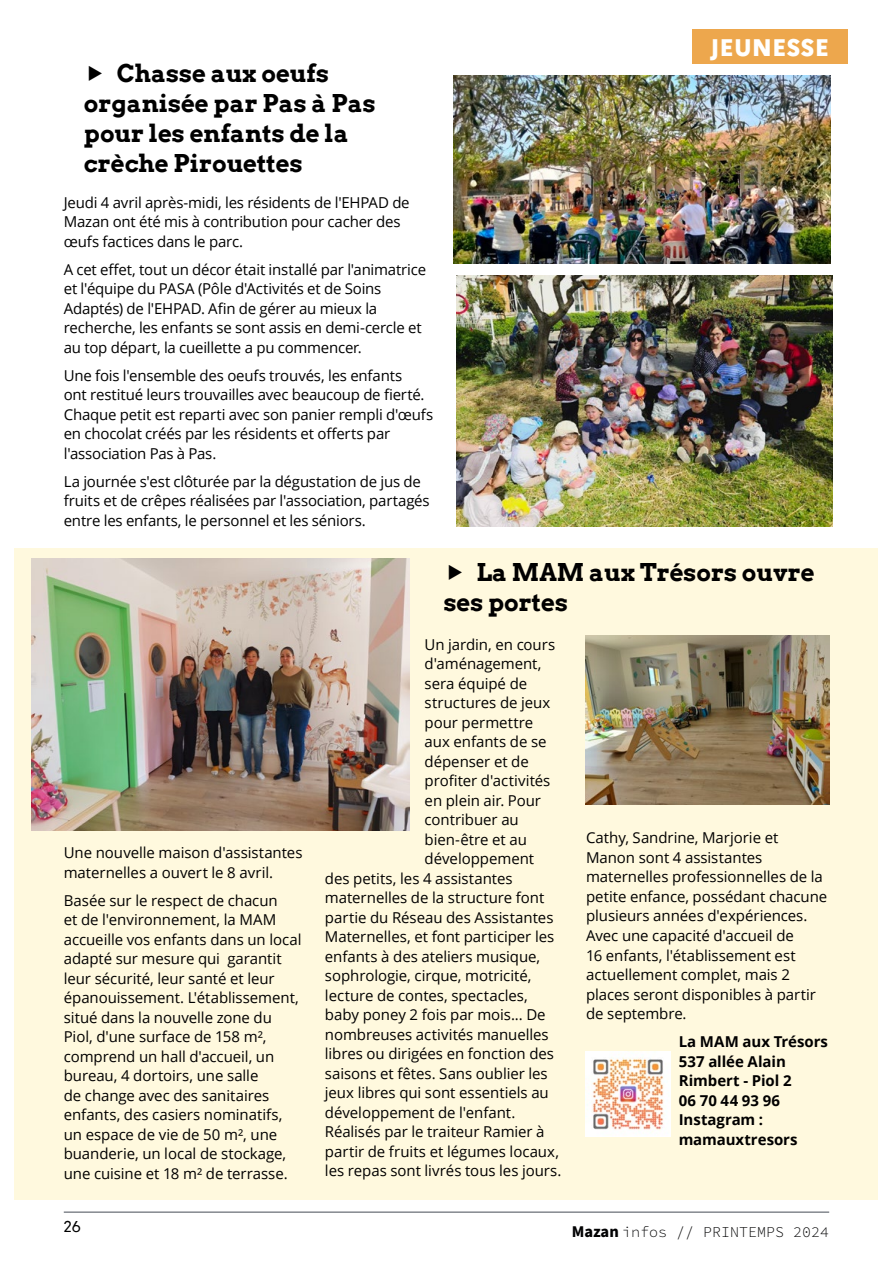
<style>
.page{position:relative;width:893px;height:1263px;background:#fff}
.page>*{position:absolute;margin:0;border:0;box-sizing:border-box;transform-origin:0 0}
.t1{font:700 24px/30px "Arvo";color:#000}
.t2{font:800 24px "Marianne";color:#fff}
.t3{font:15px/19.5px "Open Sans";letter-spacing:-.005em;color:#000}
.t4{font:700 15px/19.5px "Open Sans";color:#000}
.t5{font:15px "Source Code Variable";color:#020203}
.t6{font:15px "Arvo";color:#000}
.s1{font-family:"Source Sans Pro";font-weight:700;font-size:16.5px}
</style>
<div class="page">
<hr style="left:64px;top:1211px;width:765px;height:2px;background:#83878e">
<div style="left:14px;top:549px;width:863px;height:651px;background:#fff9de"></div>
<div style="left:692px;top:30px;width:155px;height:34px;background:#eda74d"></div>
<img style="left:454px;top:75px;width:376px;height:189px">
<img style="left:456px;top:275px;width:376px;height:251px">
<img style="left:31px;top:558px;width:379px;height:272px">
<img style="left:585px;top:635px;width:244px;height:169px">
<img style="left:585px;top:1051px;width:85px;height:85px">
<h1 class="t1" style="left:84px;top:58px;width:293px;text-indent:33px">Chasse aux oeufs organisée par Pas à Pas pour les enfants de la crèche Pirouettes</h1>
<p class="t3" style="left:64px;top:192px;width:347px">Jeudi 4 avril après-midi, les résidents de l'EHPAD de<br>Mazan ont été mis à contribution pour cacher des œufs factices dans le parc.</p>
<p class="t3" style="left:64px;top:259px;width:364px">A cet effet, tout un décor était installé par l'animatrice et l'équipe du PASA (Pôle d'Activités et de Soins Adaptés) de l'EHPAD. Afin de gérer au mieux la recherche, les enfants se sont assis en demi-cercle et au top départ, la cueillette a pu commencer.</p>
<p class="t3" style="left:64px;top:365px;width:371px">Une fois l'ensemble des oeufs trouvés, les enfants<br>ont restitué leurs trouvailles avec beaucoup de fierté.<br>Chaque petit est reparti avec son panier rempli d'œufs en chocolat créés par les résidents et offerts par l'association Pas à Pas.</p>
<p class="t3" style="left:64px;top:471px;width:367px">La journée s'est clôturée par la dégustation de jus de fruits et de crêpes réalisées par l'association, partagés entre les enfants, le personnel et les séniors.</p>
<h1 class="t2" style="left:710px;top:29px;width:120px">JEUNESSE</h1>
<h1 class="t1" style="left:444px;top:557px;width:372px;text-indent:33px">La MAM aux Trésors ouvre ses portes</h1>
<p class="t3" style="left:64px;top:842px;width:240px">Une nouvelle maison d'assistantes maternelles a ouvert le 8 avril.</p>
<p class="t3" style="left:64px;top:890px;width:239px">Basée sur le respect de chacun<br>et de l'environnement, la MAM accueille vos enfants dans un local adapté sur mesure qui garantit leur sécurité, leur santé et leur épanouissement. L'établissement, situé dans la nouvelle zone du<br>Piol, d'une surface de 158 m², comprend un hall d'accueil, un bureau, 4 dortoirs, une salle<br>de change avec des sanitaires enfants, des casiers nominatifs, un espace de vie de 50 m², une buanderie, un local de stockage, une cuisine et 18 m² de terrasse.</p>
<p class="t6" style="left:64px;top:1217px;width:19px">26</p>
<p class="t3" style="left:425px;top:634px;width:132px">Un jardin, en cours</p>
<p class="t3" style="left:425px;top:653px;width:118px">d'aménagement,</p>
<p class="t3" style="left:425px;top:673px;width:104px">sera équipé de</p>
<p class="t3" style="left:425px;top:692px;width:127px">structures de jeux</p>
<p class="t3" style="left:425px;top:712px;width:110px">pour permettre</p>
<p class="t3" style="left:425px;top:731px;width:124px">aux enfants de se</p>
<p class="t3" style="left:425px;top:751px;width:106px">dépenser et de</p>
<p class="t3" style="left:425px;top:770px;width:127px">profiter d'activités</p>
<p class="t3" style="left:425px;top:790px;width:118px">en plein air. Pour</p>
<p class="t3" style="left:425px;top:809px;width:96px">contribuer au</p>
<p class="t3" style="left:425px;top:829px;width:104px">bien-être et au</p>
<p class="t3" style="left:425px;top:848px;width:111px">développement</p>
<p class="t3" style="left:325px;top:868px;width:189px">des petits, les 4 assistantes</p>
<p class="t3" style="left:325px;top:887px;width:221px">maternelles de la structure font</p>
<p class="t3" style="left:325px;top:907px;width:230px">partie du Réseau des Assistantes</p>
<p class="t3" style="left:325px;top:926px;width:231px">Maternelles, et font participer les</p>
<p class="t3" style="left:325px;top:946px;width:217px">enfants à des ateliers musique,</p>
<p class="t3" style="left:325px;top:965px;width:208px">sophrologie, cirque, motricité,</p>
<p class="t3" style="left:325px;top:985px;width:204px">lecture de contes, spectacles,</p>
<p class="t3" style="left:325px;top:1004px;width:222px">baby poney 2 fois par mois... De</p>
<p class="t3" style="left:325px;top:1024px;width:225px">nombreuses activités manuelles</p>
<p class="t3" style="left:325px;top:1043px;width:231px">libres ou dirigées en fonction des</p>
<p class="t3" style="left:325px;top:1063px;width:224px">saisons et fêtes. Sans oublier les</p>
<p class="t3" style="left:325px;top:1082px;width:225px">jeux libres qui sont essentiels au</p>
<p class="t3" style="left:325px;top:1102px;width:192px">développement de l'enfant.</p>
<p class="t3" style="left:325px;top:1121px;width:221px">Réalisés par le traiteur Ramier à</p>
<p class="t3" style="left:325px;top:1141px;width:236px">partir de fruits et légumes locaux,</p>
<p class="t3" style="left:325px;top:1160px;width:238px">les repas sont livrés tous les jours.</p>
<p class="t3" style="left:586px;top:828px;width:243px">Cathy, Sandrine, Marjorie et<br>Manon sont 4 assistantes maternelles professionnelles de la petite enfance, possédant chacune plusieurs années d'expériences.<br>Avec une capacité d'accueil de<br>16 enfants, l'établissement est actuellement complet, mais 2 places seront disponibles à partir de septembre.</p>
<p class="t4" style="left:679px;top:1031px;width:151px">La MAM aux Trésors<br>537 allée Alain<br>Rimbert - Piol 2<br>06 70 44 93 96<br>Instagram : mamauxtresors</p>
<p class="t5" style="left:572px;top:1221px;width:259px"><span class="s1">Mazan</span> infos // PRINTEMPS 2024</p>
</div>
